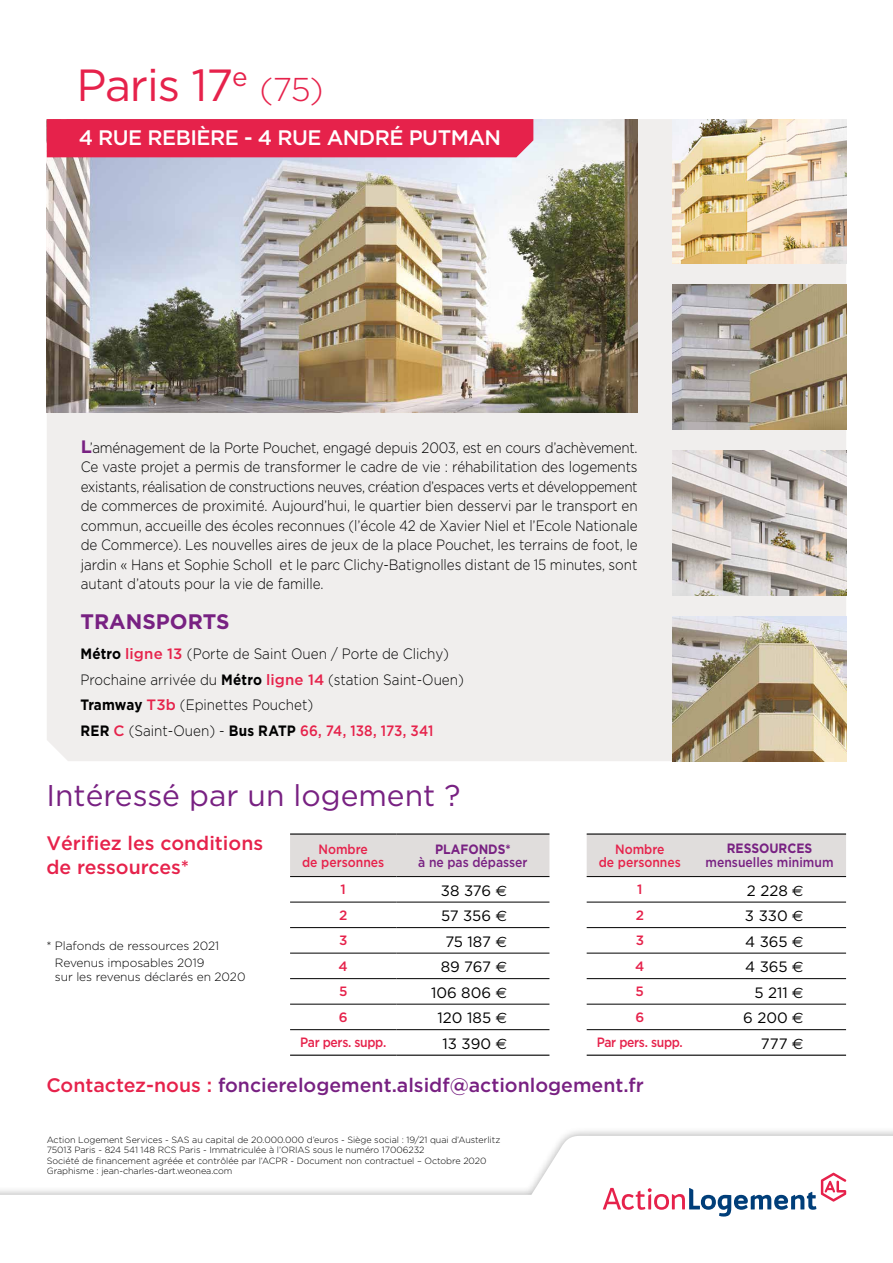
<style>
.page{position:relative;width:893px;height:1263px;background:#fff}
.page>*{position:absolute;margin:0;border:0;box-sizing:border-box;transform-origin:0 0}
.t1{font:45px "Gotham HTF";letter-spacing:-.025em;color:#e6224b}
.t2{font:300 33px "Gotham HTF";color:#e6224b}
.t3{font:30px "Gotham HTF";color:#782182}
.t4{font:500 21px "Gotham HTF";letter-spacing:-.025em;color:#fff}
.t5{font:700 21px "Gotham HTF";color:#782182}
.t6{font:500 19.5px "Gotham HTF";color:#782182}
.t7{font:500 19.5px/24px "Gotham HTF";color:#e6224b}
.t8{font:300 15px/19.5px "Gotham HTF";color:#000;scale:.9 1}
.t9{font:15px "Gotham HTF";color:#000}
.t10{font:500 13.5px/13.5px "Gotham HTF";color:#e6224b;text-align:center;scale:.9 1}
.t11{font:500 13.5px "Gotham HTF";color:#782182;scale:.9 1}
.t12{font:500 13.5px "Gotham HTF";letter-spacing:-.025em;color:#e6224b;scale:.9 1}
.t13{font:700 13.5px "Gotham HTF";color:#782182;scale:.9 1}
.t14{font:500 13.5px "Gotham HTF";color:#e6224b}
.t15{font:300 12px/17.7px "Gotham HTF";letter-spacing:-.005em;color:#000;text-align:center}
.t16{font:300 9px/10.5px "Gotham HTF";letter-spacing:-.005em;color:#000}
.s1{font-weight:700;font-size:18px;color:#782182}
.s2{font-weight:700}
.s3{font-weight:500;color:#e6224b}
.s4{font-family:"Euro Sans"}
.s5{color:#e6224b}
</style>
<div class="page">
<div style="left:0;top:1127px;width:893px;height:136px;background:#000;opacity:.33"></div>
<svg style="left:0;top:1136px;width:893px;height:127px"></svg>
<svg style="left:603px;top:1173px;width:243px;height:43px"></svg>
<div style="left:47px;top:119px;width:799px;height:642px;background:#f0eeed"></div>
<img style="left:672px;top:285px;width:174px;height:144px">
<img style="left:672px;top:119px;width:174px;height:145px">
<img style="left:672px;top:450px;width:174px;height:145px">
<img style="left:672px;top:617px;width:174px;height:144px">
<img style="left:47px;top:119px;width:591px;height:293px">
<div style="left:47px;top:119px;width:486px;height:38px;background:#e6224b"></div>
<div style="left:290px;top:834px;width:556px;height:42px;background:#e0dddc"></div>
<svg style="left:290px;top:876px;width:556px;height:179px"></svg>
<hr style="left:290px;top:876px;width:106px;height:1px;background:#000">
<hr style="left:396px;top:876px;width:153px;height:1px;background:#000">
<hr style="left:587px;top:876px;width:106px;height:1px;background:#000">
<hr style="left:693px;top:876px;width:153px;height:1px;background:#000">
<hr style="left:290px;top:902px;width:106px;height:1px;background:#000">
<hr style="left:290px;top:927px;width:106px;height:1px;background:#000">
<hr style="left:290px;top:953px;width:106px;height:1px;background:#000">
<hr style="left:290px;top:978px;width:106px;height:1px;background:#000">
<hr style="left:290px;top:1004px;width:106px;height:1px;background:#000">
<hr style="left:290px;top:1029px;width:106px;height:1px;background:#000">
<hr style="left:396px;top:902px;width:153px;height:1px;background:#000">
<hr style="left:396px;top:927px;width:153px;height:1px;background:#000">
<hr style="left:396px;top:953px;width:153px;height:1px;background:#000">
<hr style="left:396px;top:978px;width:153px;height:1px;background:#000">
<hr style="left:396px;top:1004px;width:153px;height:1px;background:#000">
<hr style="left:396px;top:1029px;width:153px;height:1px;background:#000">
<hr style="left:587px;top:902px;width:106px;height:1px;background:#000">
<hr style="left:587px;top:927px;width:106px;height:1px;background:#000">
<hr style="left:587px;top:953px;width:106px;height:1px;background:#000">
<hr style="left:587px;top:978px;width:106px;height:1px;background:#000">
<hr style="left:587px;top:1004px;width:106px;height:1px;background:#000">
<hr style="left:587px;top:1029px;width:106px;height:1px;background:#000">
<hr style="left:693px;top:902px;width:153px;height:1px;background:#000">
<hr style="left:693px;top:927px;width:153px;height:1px;background:#000">
<hr style="left:693px;top:953px;width:153px;height:1px;background:#000">
<hr style="left:693px;top:978px;width:153px;height:1px;background:#000">
<hr style="left:693px;top:1004px;width:153px;height:1px;background:#000">
<hr style="left:693px;top:1029px;width:153px;height:1px;background:#000">
<hr style="left:290px;top:833px;width:106px;height:2px;background:#000">
<hr style="left:396px;top:833px;width:153px;height:2px;background:#000">
<hr style="left:587px;top:833px;width:106px;height:2px;background:#000">
<hr style="left:693px;top:833px;width:153px;height:2px;background:#000">
<hr style="left:290px;top:1054px;width:106px;height:2px;background:#000">
<hr style="left:396px;top:1054px;width:153px;height:2px;background:#000">
<hr style="left:587px;top:1054px;width:106px;height:2px;background:#000">
<hr style="left:693px;top:1054px;width:153px;height:2px;background:#000">
<h1 class="t1" style="left:77px;top:60px;width:173px">Paris 17<sup>e</sup></h1>
<h2 class="t2" style="left:259px;top:71px;width:66px">(75)</h2>
<h3 class="t4" style="left:79px;top:126px;width:424px">4 RUE REBIÈRE - 4 RUE ANDRÉ PUTMAN</h3>
<p class="t8" style="left:81px;top:438px;width:620px;text-align:justify"><span class="s1">L</span>’aménagement de la Porte Pouchet, engagé depuis 2003, est en cours d’achèvement.<br>Ce vaste projet a permis de transformer le cadre de vie : réhabilitation des logements existants, réalisation de constructions neuves, création d’espaces verts et développement de commerces de proximité. Aujourd’hui, le quartier bien desservi par le transport en commun, accueille des écoles reconnues (l’école 42 de Xavier Niel et l’Ecole Nationale de Commerce). Les nouvelles aires de jeux de la place Pouchet, les terrains de foot, le jardin « Hans et Sophie Scholl et le parc Clichy-Batignolles distant de 15 minutes, sont autant d’atouts pour la vie de famille.</p>
<h3 class="t5" style="left:80px;top:610px;width:151px">TRANSPORTS</h3>
<p class="t8" style="left:80px;top:641px;width:428px;line-height:25.5px"><span class="s2">Métro</span> <span class="s3">ligne 13</span> (Porte de Saint Ouen / Porte de Clichy)<br>Prochaine arrivée du <span class="s2">Métro</span> <span class="s3">ligne 14</span> (station Saint-Ouen)<br><span class="s2">Tramway</span> <span class="s3">T3b</span> (Epinettes Pouchet)<br><span class="s2">RER</span> <span class="s3">C</span> (Saint-Ouen) - <span class="s2">Bus RATP</span> <span class="s3">66, 74, 138, 173, 341</span></p>
<h3 class="t3" style="left:46px;top:779px;width:416px">Intéressé par un logement ?</h3>
<h3 class="t7" style="left:46px;top:830px;width:218px">Vérifiez les conditions de ressources*</h3>
<p class="t10" style="left:302px;top:842px;width:93px">Nombre<br>de personnes</p>
<p class="t13" style="left:435px;top:841px;width:85px">PLAFONDS*</p>
<p class="t11" style="left:418px;top:854px;width:123px">à ne pas dépasser</p>
<p class="t10" style="left:599px;top:842px;width:93px">Nombre<br>de personnes</p>
<p class="t13" style="left:727px;top:841px;width:97px">RESSOURCES</p>
<p class="t11" style="left:705px;top:854px;width:144px">mensuelles minimum</p>
<p class="t15" style="left:46px;top:936px;width:174px">* Plafonds de ressources 2021<br>Revenus imposables 2019</p>
<p class="t15" style="left:55px;top:968px;width:192px">sur les revenus déclarés en 2020</p>
<p class="t14" style="left:341px;top:882px;width:7px">1</p>
<p class="t9" style="left:441px;top:882px;width:68px">38 376 <span class="s4">E</span></p>
<p class="t14" style="left:637px;top:882px;width:7px">1</p>
<p class="t9" style="left:747px;top:882px;width:58px">2 228 <span class="s4">E</span></p>
<p class="t14" style="left:339px;top:907px;width:10px">2</p>
<p class="t9" style="left:441px;top:907px;width:67px">57 356 <span class="s4">E</span></p>
<p class="t14" style="left:636px;top:907px;width:10px">2</p>
<p class="t9" style="left:745px;top:907px;width:60px">3 330 <span class="s4">E</span></p>
<p class="t14" style="left:339px;top:933px;width:10px">3</p>
<p class="t9" style="left:445px;top:933px;width:63px">75 187 <span class="s4">E</span></p>
<p class="t14" style="left:636px;top:933px;width:10px">3</p>
<p class="t9" style="left:745px;top:933px;width:60px">4 365 <span class="s4">E</span></p>
<p class="t14" style="left:339px;top:958px;width:11px">4</p>
<p class="t9" style="left:441px;top:958px;width:68px">89 767 <span class="s4">E</span></p>
<p class="t14" style="left:635px;top:958px;width:11px">4</p>
<p class="t9" style="left:745px;top:958px;width:60px">4 365 <span class="s4">E</span></p>
<p class="t14" style="left:339px;top:984px;width:10px">5</p>
<p class="t9" style="left:431px;top:984px;width:77px">106 806 <span class="s4">E</span></p>
<p class="t14" style="left:636px;top:984px;width:10px">5</p>
<p class="t9" style="left:754px;top:984px;width:51px">5 211 <span class="s4">E</span></p>
<p class="t14" style="left:339px;top:1009px;width:10px">6</p>
<p class="t9" style="left:438px;top:1009px;width:71px">120 185 <span class="s4">E</span></p>
<p class="t14" style="left:635px;top:1009px;width:10px">6</p>
<p class="t9" style="left:743px;top:1009px;width:62px">6 200 <span class="s4">E</span></p>
<p class="t12" style="left:300px;top:1035px;width:97px">Par pers. supp.</p>
<p class="t9" style="left:443px;top:1035px;width:66px">13 390 <span class="s4">E</span></p>
<p class="t12" style="left:597px;top:1035px;width:97px">Par pers. supp.</p>
<p class="t9" style="left:761px;top:1035px;width:44px">777 <span class="s4">E</span></p>
<h3 class="t6" style="left:46px;top:1074px;width:599px"><span class="s5">Contactez-nous :</span> foncierelogement.alsidf@actionlogement.fr</h3>
<p class="t16" style="left:47px;top:1134px;width:455px">Action Logement Services - SAS au capital de 20.000.000 d’euros - Siège social : 19/21 quai d’Austerlitz 75013 Paris - 824 541 148 RCS Paris - Immatriculée à l’ORIAS sous le numéro 17006232<br>Société de financement agréée et contrôlée par l’ACPR - Document non contractuel – Octobre 2020<br>Graphisme : jean-charles-dart.weonea.com</p>
</div>
